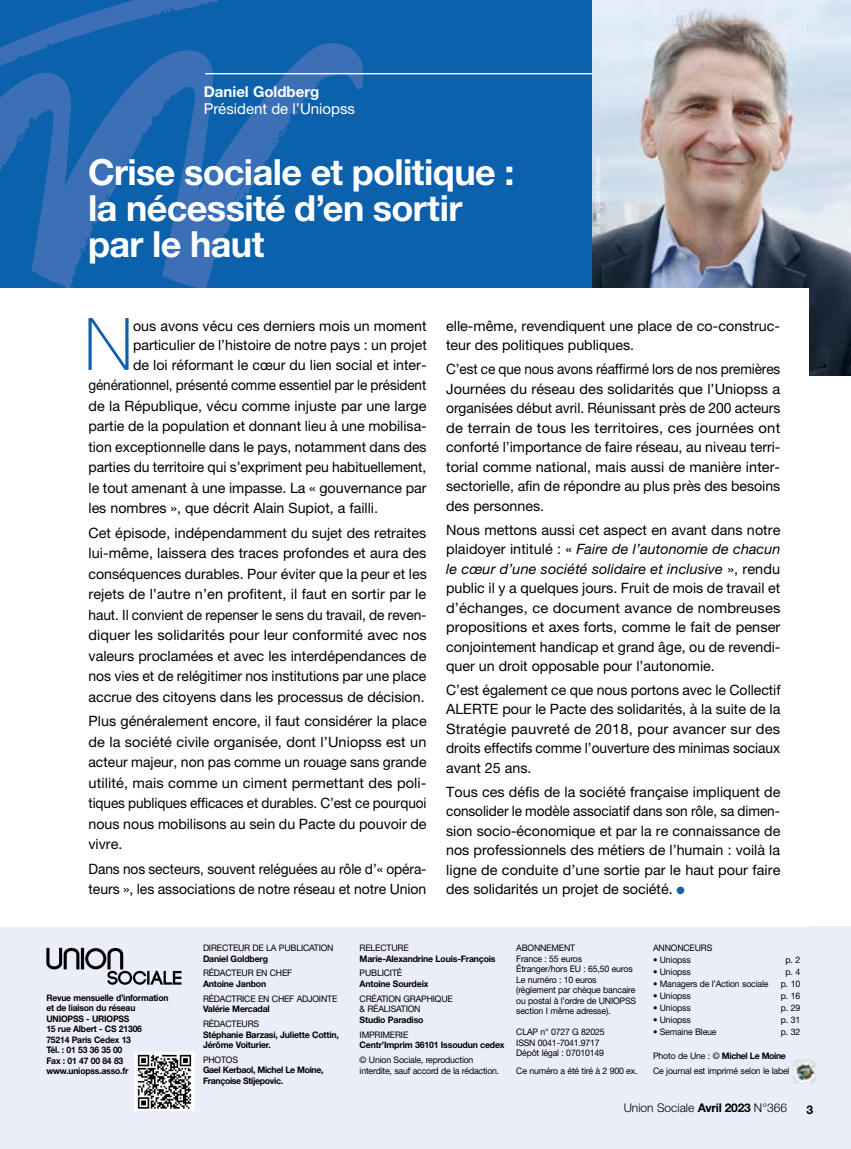
<style>
.page{position:relative;width:851px;height:1149px;background:#fff}
.page>*{position:absolute;margin:0;border:0;box-sizing:border-box;transform-origin:0 0}
.t1{font:100 72.45px "Helvetica Neue LT Std";color:#0c61ac}
.t2{font:700 36px/36px "Helvetica Neue LT Std";letter-spacing:-.015em;color:#fff}
.t3{font:15px "Helvetica Neue LT Std";color:#fff}
.t4{font:700 15px "Helvetica Neue LT Std";color:#fff}
.t5{font:14.25px/19.5px "Helvetica Neue LT Std";color:#000;text-align:justify}
.t6{font:14.25px/19.5px "Helvetica Neue LT Std";color:#000;text-align:justify;scale:.95 1}
.t7{font:14.25px/20.4px "Helvetica Neue LT Std";color:#000;scale:.96 1}
.t8{font:300 12px "Helvetica Neue LT Std";color:#000}
.t9{font:700 12px "Helvetica Neue LT Std";color:#000}
.t10{font:9px/10.5px "Helvetica Neue LT Std";letter-spacing:-.02em;color:#000}
.t11{font:700 9px/10.5px "Helvetica Neue LT Std";letter-spacing:-.02em;color:#000}
.t12{font:700 9px/10.5px "Helvetica Neue LT Std";letter-spacing:-.02em;color:#000;scale:.95 1}
.t13{font:700 9px/10.5px "Helvetica Neue LT Std";letter-spacing:-.04em;color:#000}
.t14{font:7.5px "Helvetica Neue LT Std";color:#fff}
.s1{font-style:italic}
.s2{color:#0c61ac}
.s3{font-weight:700}
</style>
<div class="page">
<div style="left:0;top:0;width:617px;height:301px;background:#0c61ac"></div>
<svg style="left:0;top:115px;width:296px;height:173px"></svg>
<svg style="left:0;top:0;width:433px;height:115px"></svg>
<div style="left:0;top:926px;width:850px;height:222px;background:#ebeef8"></div>
<svg style="left:46px;top:947px;width:135px;height:37px"></svg>
<img style="left:134px;top:1052px;width:60px;height:57px">
<img style="left:592px;top:0;width:258px;height:375px">
<div style="left:0;top:288px;width:808px;height:638px;background:#fff"></div>
<hr style="left:205px;top:73px;width:387px;height:1px;background:#fff">
<img style="left:792px;top:1059px;width:24px;height:23px">
<p class="t4" style="left:204px;top:83px;width:117px">Daniel Goldberg</p>
<p class="t3" style="left:204px;top:99px;width:153px">Président de l’Uniopss</p>
<h2 class="t2" style="left:88px;top:154px;width:428px">Crise sociale et politique : la nécessité d’en sortir par le haut</h2>
<p class="t14" style="left:593px;top:232px;width:78px;rotate:-90deg">© Françoise Stijepovic</p>
<h1 class="t1" style="left:84px;top:302px;width:51px">N</h1>
<p class="t5" style="left:133px;top:316px;width:295px">ous avons vécu ces derniers mois un moment</p>
<p class="t5" style="left:133px;top:335px;width:295px">particulier de l’histoire de notre pays : un projet</p>
<p class="t5" style="left:133px;top:355px;width:295px">de loi réformant le cœur du lien social et inter-</p>
<p class="t6" style="left:88px;top:375px;width:357px">générationnel, présenté comme essentiel par le président</p>
<p class="t5" style="left:88px;top:395px;width:339px">de la République, vécu comme injuste par une large</p>
<p class="t5" style="left:88px;top:416px;width:339px">partie de la population et donnant lieu à une mobilisa-</p>
<p class="t5" style="left:88px;top:436px;width:339px">tion exceptionnelle dans le pays, notamment dans des</p>
<p class="t5" style="left:88px;top:457px;width:339px">parties du territoire qui s’expriment peu habituellement,</p>
<p class="t5" style="left:88px;top:477px;width:339px">le tout amenant à une impasse. La « gouvernance par</p>
<p class="t5" style="left:88px;top:498px;width:291px">les nombres », que décrit Alain Supiot, a failli.</p>
<p class="t5" style="left:88px;top:522px;width:340px;line-height:20.4px">Cet épisode, indépendamment du sujet des retraites lui-même, laissera des traces profondes et aura des conséquences durables. Pour éviter que la peur et les rejets de l’autre n’en profitent, il faut en sortir par le haut. Il convient de repenser le sens du travail, de reven&shy;diquer les solidarités pour leur conformité avec nos valeurs proclamées et avec les interdépendances de nos vies et de relégitimer nos institutions par une place accrue des citoyens dans les processus de décision.</p>
<p class="t5" style="left:88px;top:710px;width:340px;line-height:20.4px">Plus généralement encore, il faut considérer la place de la société civile organisée, dont l’Uniopss est un acteur majeur, non pas comme un rouage sans grande utilité, mais comme un ciment permettant des poli&shy;tiques publiques efficaces et durables. C’est ce pourquoi nous nous mobilisons au sein du Pacte du pouvoir de vivre.</p>
<p class="t7" style="left:88px;top:858px;width:353px">Dans nos secteurs, souvent reléguées au rôle d’« opéra&shy;teurs », les associations de notre réseau et notre Union</p>
<p class="t5" style="left:446px;top:316px;width:335px">elle-même, revendiquent une place de co-construc&shy;teur des politiques publiques.</p>
<p class="t6" style="left:446px;top:359px;width:353px">C’est ce que nous avons réaffirmé lors de nos premières Journées du réseau des solidarités que l’Uniopss a organisées début avril. Réunissant près de 200 acteurs de terrain de tous les territoires, ces journées ont conforté l’importance de faire réseau, au niveau terri&shy;torial comme national, mais aussi de manière inter&shy;sectorielle, afin de répondre au plus près des besoins des personnes.</p>
<p class="t5" style="left:446px;top:519px;width:336px">Nous mettons aussi cet aspect en avant dans notre plaidoyer intitulé : « <span class="s1">Faire de l’autonomie de chacun le cœur d’une société solidaire et inclusive</span> », rendu public il y a quelques jours. Fruit de mois de travail et d’échanges, ce document avance de nombreuses propositions et axes forts, comme le fait de penser conjointement handicap et grand âge, ou de revendi&shy;quer un droit opposable pour l’autonomie.</p>
<p class="t5" style="left:446px;top:679px;width:336px">C’est également ce que nous portons avec le Collectif ALERTE pour le Pacte des solidarités, à la suite de la Stratégie pauvreté de 2018, pour avancer sur des droits effectifs comme l’ouverture des minimas sociaux avant 25 ans.</p>
<p class="t5" style="left:446px;top:781px;width:336px">Tous ces défis de la société française impliquent de consolider le modèle associatif dans son rôle, sa dimen&shy;sion socio-économique et par la re connaissance de nos professionnels des métiers de l’humain : voilà la ligne de conduite d’une sortie par le haut pour faire des solidarités un projet de société. <span class="s2">●</span></p>
<p class="t12" style="left:46px;top:991px;width:130px">Revue mensuelle d’information et de liaison du réseau<br>UNIOPSS - URIOPSS<br>15 rue Albert - CS 21306<br>75214 Paris Cedex 13<br>Tél. : 01 53 36 35 00<br>Fax : 01 47 00 84 83 www.uniopss.asso.fr</p>
<p class="t10" style="left:203px;top:942px;width:132px">DIRECTEUR DE LA PUBLICATION</p>
<p class="t11" style="left:203px;top:952px;width:67px">Daniel Goldberg</p>
<p class="t10" style="left:203px;top:967px;width:91px">RÉDACTEUR EN CHEF</p>
<p class="t11" style="left:203px;top:978px;width:65px">Antoine Janbon</p>
<p class="t10" style="left:203px;top:992px;width:136px">RÉDACTRICE EN CHEF ADJOINTE</p>
<p class="t11" style="left:203px;top:1003px;width:68px">Valérie Mercadal</p>
<p class="t10" style="left:203px;top:1018px;width:58px">RÉDACTEURS</p>
<p class="t11" style="left:203px;top:1028px;width:137px">Stéphanie Barzasi, Juliette Cottin,<br>Jérôme Voiturier.</p>
<p class="t10" style="left:203px;top:1053px;width:37px">PHOTOS</p>
<p class="t13" style="left:203px;top:1064px;width:122px">Gael Kerbaol, Michel Le Moine,<br>Françoise Stijepovic.</p>
<p class="t10" style="left:359px;top:942px;width:51px">RELECTURE</p>
<p class="t11" style="left:359px;top:952px;width:137px">Marie-Alexandrine Louis-François</p>
<p class="t10" style="left:359px;top:967px;width:44px">PUBLICITÉ</p>
<p class="t11" style="left:359px;top:978px;width:70px">Antoine Sourdeix</p>
<p class="t10" style="left:359px;top:992px;width:95px">CRÉATION GRAPHIQUE &amp; RÉALISATION</p>
<p class="t11" style="left:359px;top:1013px;width:65px">Studio Paradiso</p>
<p class="t10" style="left:359px;top:1028px;width:50px">IMPRIMERIE</p>
<p class="t11" style="left:359px;top:1039px;width:146px">Centr’Imprim 36101 Issoudun cedex</p>
<p class="t10" style="left:359px;top:1054px;width:141px">© Union Sociale, reproduction interdite, sauf accord de la rédaction.</p>
<p class="t10" style="left:653px;top:942px;width:61px">ANNONCEURS</p>
<p class="t10" style="left:653px;top:954px;width:39px">• Uniopss</p>
<p class="t10" style="left:785px;top:954px;width:16px">p. 2</p>
<p class="t10" style="left:653px;top:966px;width:39px">• Uniopss</p>
<p class="t10" style="left:785px;top:966px;width:16px">p. 4</p>
<p class="t10" style="left:653px;top:978px;width:117px">• Managers de l’Action sociale</p>
<p class="t10" style="left:780px;top:978px;width:21px">p. 10</p>
<p class="t10" style="left:653px;top:990px;width:39px">• Uniopss</p>
<p class="t10" style="left:780px;top:990px;width:21px">p. 16</p>
<p class="t10" style="left:653px;top:1002px;width:39px">• Uniopss</p>
<p class="t10" style="left:780px;top:1002px;width:21px">p. 29</p>
<p class="t10" style="left:653px;top:1014px;width:39px">• Uniopss</p>
<p class="t10" style="left:780px;top:1014px;width:21px">p. 31</p>
<p class="t10" style="left:653px;top:1026px;width:65px">• Semaine Bleue</p>
<p class="t10" style="left:780px;top:1026px;width:21px">p. 32</p>
<p class="t10" style="left:653px;top:1048px;width:138px;line-height:14.9px">Photo de Une : © <span class="s3">Michel Le Moine<br></span>Ce journal est imprimé selon le label</p>
<p class="t10" style="left:516px;top:942px;width:121px">ABONNEMENT<br>France : 55 euros<br>Étranger/hors EU : 65,50 euros<br>Le numéro : 10 euros (règlement par chèque bancaire ou postal à l’ordre de UNIOPSS section I même adresse).</p>
<p class="t10" style="left:516px;top:1026px;width:90px">CLAP n° 0727 G 82025<br>ISSN 0041-7041.9717<br>Dépôt légal : 07010149</p>
<p class="t10" style="left:516px;top:1064px;width:123px">Ce numéro a été tiré à 2 900 ex.</p>
<p class="t8" style="left:623px;top:1099px;width:165px">Union Sociale <span class="s3">Avril 2023</span> N°366</p>
<p class="t9" style="left:806px;top:1101px;width:8px">3</p>
</div>
